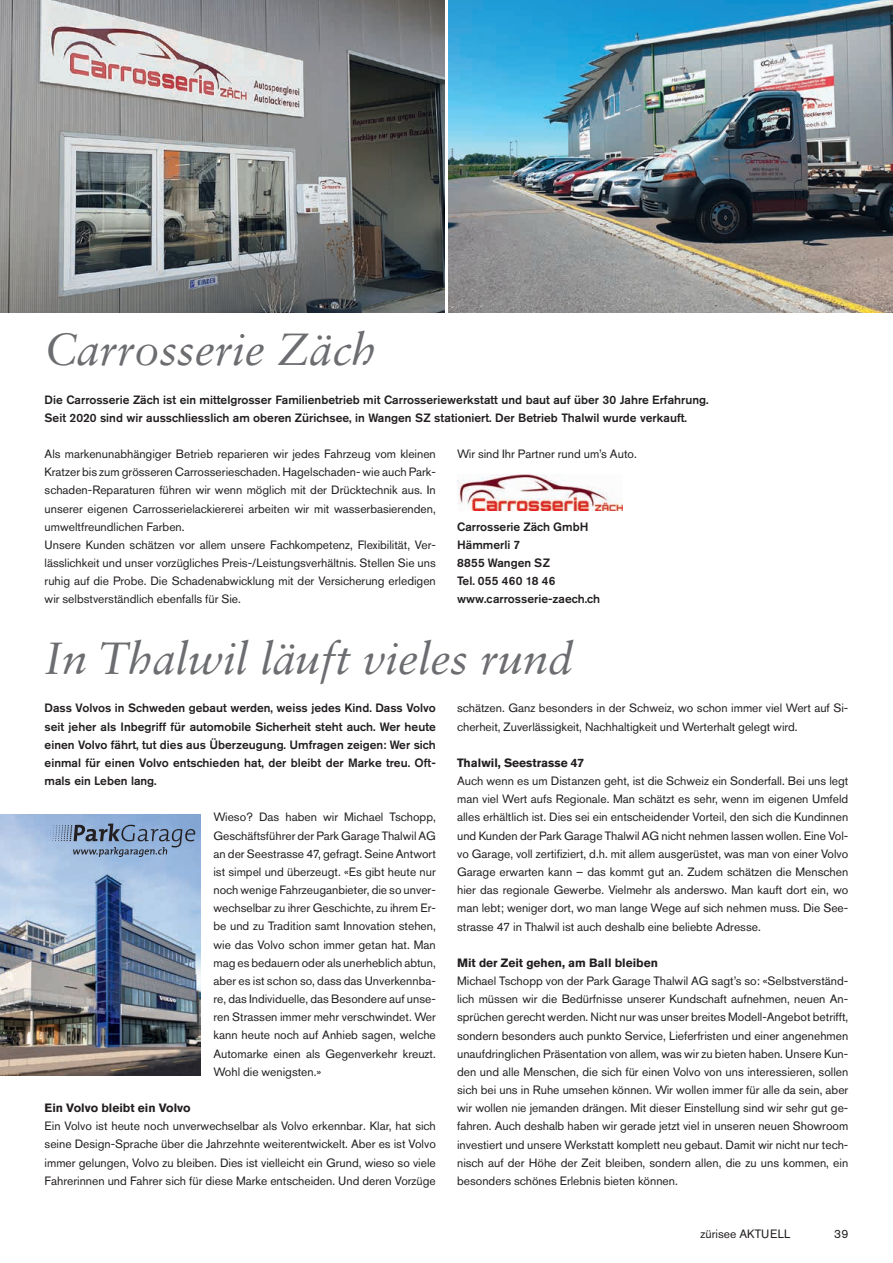
<style>
.page{position:relative;width:893px;height:1263px;background:#fff}
.page>*{position:absolute;margin:0;border:0;box-sizing:border-box;transform-origin:0 0}
.t1{font:italic 45px "Sabon LT Std";color:#6c6d70}
.t2{font:12px/18.1px "Akzidenz Grotesk Pro";color:#231f20;text-align:justify}
.t3{font:500 12px/18.1px "Akzidenz Grotesk Pro";color:#231f20}
.t4{font:700 12px "Akzidenz Grotesk Pro";color:#231f20}
</style>
<div class="page">
<img style="left:0;top:0;width:444px;height:313px">
<img style="left:449px;top:0;width:444px;height:313px">
<img style="left:457px;top:474px;width:165px;height:36px">
<img style="left:0;top:815px;width:201px;height:261px">
<svg style="left:45px;top:823px;width:150px;height:34px;background:#819aba"></svg>
<h1 class="t1" style="left:45px;top:324px;width:333px">Carrosserie Zäch</h1>
<p class="t3" style="left:45px;top:390px;width:666px">Die Carrosserie Zäch ist ein mittelgrosser Familienbetrieb mit Carrosseriewerkstatt und baut auf über 30 Jahre Erfahrung.<br>Seit 2020 sind wir ausschliesslich am oberen Zürichsee, in Wangen SZ stationiert. Der Betrieb Thalwil wurde verkauft.</p>
<p class="t2" style="left:45px;top:445px;width:393px;text-align:left">Als markenunabhängiger Betrieb reparieren wir jedes Fahrzeug vom kleinen Kratzer bis zum grösseren Carrosserieschaden. Hagelschaden- wie auch Park&shy;schaden-Reparaturen führen wir wenn möglich mit der Drücktechnik aus. In unserer eigenen Carrosserielackiererei arbeiten wir mit wasserbasierenden, umweltfreundlichen Farben.<br>Unsere Kunden schätzen vor allem unsere Fachkompetenz, Flexibilität, Ver&shy;lässlichkeit und unser vorzügliches Preis-/Leistungsverhältnis. Stellen Sie uns ruhig auf die Probe. Die Schadenabwicklung mit der Versicherung erledigen wir selbstverständlich ebenfalls für Sie.</p>
<p class="t2" style="left:457px;top:445px;width:181px">Wir sind Ihr Partner rund um’s Auto.</p>
<p class="t3" style="left:457px;top:517px;width:145px">Carrosserie Zäch GmbH<br>Hämmerli 7<br>8855 Wangen SZ<br>Tel. 055 460 18 46 www.carrosserie-zaech.ch</p>
<h1 class="t1" style="left:45px;top:632px;width:530px">In Thalwil läuft vieles rund</h1>
<p class="t3" style="left:45px;top:699px;width:393px;text-align:justify">Dass Volvos in Schweden gebaut werden, weiss jedes Kind. Dass Volvo seit jeher als Inbegriff für automobile Sicherheit steht auch. Wer heute einen Volvo fährt, tut dies aus Überzeugung. Umfragen zeigen: Wer sich einmal für einen Volvo entschieden hat, der bleibt der Marke treu. Oft&shy;mals ein Leben lang.</p>
<p class="t2" style="left:213px;top:808px;width:224px">Wieso? Das haben wir Michael Tschopp, Geschäftsführer der Park Garage Thalwil AG an der Seestrasse 47, gefragt. Seine Antwort ist simpel und überzeugt. «Es gibt heute nur noch wenige Fahrzeuganbieter, die so unver&shy;wechselbar zu ihrer Geschichte, zu ihrem Er&shy;be und zu Tradition samt Innovation stehen, wie das Volvo schon immer getan hat. Man mag es bedauern oder als unerheblich abtun, aber es ist schon so, dass das Unverkennba&shy;re, das Individuelle, das Besondere auf unse&shy;ren Strassen immer mehr verschwindet. Wer kann heute noch auf Anhieb sagen, welche Automarke einen als Gegenverkehr kreuzt.<br>Wohl die wenigsten.»</p>
<p class="t4" style="left:45px;top:1100px;width:148px">Ein Volvo bleibt ein Volvo</p>
<p class="t2" style="left:45px;top:1117px;width:393px">Ein Volvo ist heute noch unverwechselbar als Volvo erkennbar. Klar, hat sich seine Design-Sprache über die Jahrzehnte weiterentwickelt. Aber es ist Volvo immer gelungen, Volvo zu bleiben. Dies ist vielleicht ein Grund, wieso so viele Fahrerinnen und Fahrer sich für diese Marke entscheiden. Und deren Vorzüge</p>
<p class="t2" style="left:457px;top:699px;width:393px">schätzen. Ganz besonders in der Schweiz, wo schon immer viel Wert auf Si&shy;cherheit, Zuverlässigkeit, Nachhaltigkeit und Werterhalt gelegt wird.</p>
<p class="t4" style="left:457px;top:755px;width:129px">Thalwil, Seestrasse 47</p>
<p class="t2" style="left:457px;top:772px;width:393px">Auch wenn es um Distanzen geht, ist die Schweiz ein Sonderfall. Bei uns legt man viel Wert aufs Regionale. Man schätzt es sehr, wenn im eigenen Umfeld alles erhältlich ist. Dies sei ein entscheidender Vorteil, den sich die Kundinnen und Kunden der Park Garage Thalwil AG nicht nehmen lassen wollen. Eine Vol&shy;vo Garage, voll zertifiziert, d.h. mit allem ausgerüstet, was man von einer Volvo Garage erwarten kann – das kommt gut an. Zudem schätzen die Menschen hier das regionale Gewerbe. Vielmehr als anderswo. Man kauft dort ein, wo man lebt; weniger dort, wo man lange Wege auf sich nehmen muss. Die See&shy;strasse 47 in Thalwil ist auch deshalb eine beliebte Adresse.</p>
<p class="t4" style="left:457px;top:955px;width:202px">Mit der Zeit gehen, am Ball bleiben</p>
<p class="t2" style="left:457px;top:972px;width:393px">Michael Tschopp von der Park Garage Thalwil AG sagt’s so: «Selbstverständ&shy;lich müssen wir die Bedürfnisse unserer Kundschaft aufnehmen, neuen An&shy;sprüchen gerecht werden. Nicht nur was unser breites Modell-Angebot betrifft, sondern besonders auch punkto Service, Lieferfristen und einer angenehmen unaufdringlichen Präsentation von allem, was wir zu bieten haben. Unsere Kun&shy;den und alle Menschen, die sich für einen Volvo von uns interessieren, sollen sich bei uns in Ruhe umsehen können. Wir wollen immer für alle da sein, aber wir wollen nie jemanden drängen. Mit dieser Einstellung sind wir sehr gut ge&shy;fahren. Auch deshalb haben wir gerade jetzt viel in unseren neuen Showroom investiert und unsere Werkstatt komplett neu gebaut. Damit wir nicht nur tech&shy;nisch auf der Höhe der Zeit bleiben, sondern allen, die zu uns kommen, ein besonders schönes Erlebnis bieten können.</p>
<p class="t2" style="left:700px;top:1224px;width:91px">zürisee AKTUELL</p>
<p class="t2" style="left:834px;top:1224px;width:16px">39</p>
</div>
